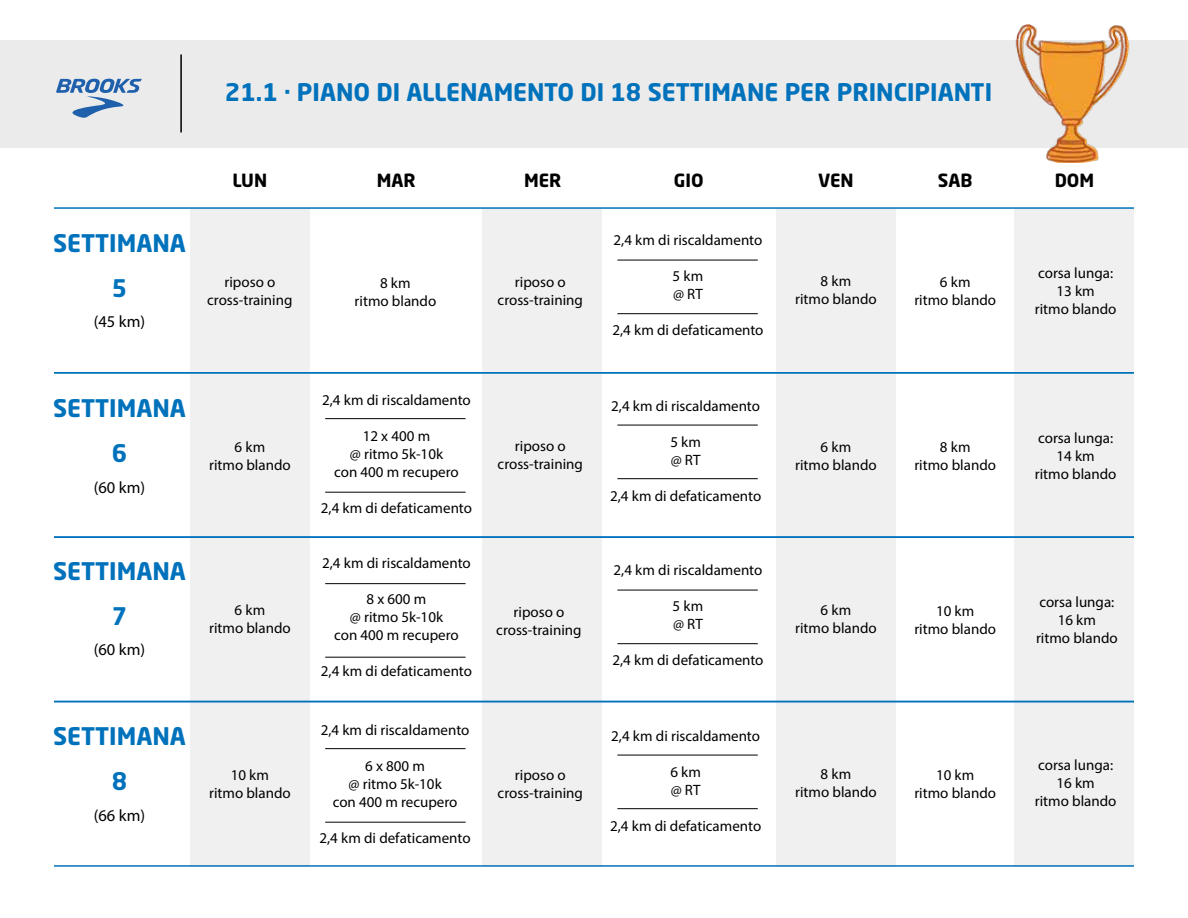
<style>
.page{position:relative;width:1188px;height:918px;background:#fff}
.page>*{position:absolute;margin:0;border:0;box-sizing:border-box;transform-origin:0 0}
.t1{font:700 24px/45px "Neo Sans Std";color:#0072bc;text-align:center}
.t2{font:700 18px "Neo Sans Std";color:#000}
.t3{font:16.5px "Myriad Pro";letter-spacing:.01em;color:#000}
.t4{font:15px/18px "Myriad Pro";color:#000;text-align:center}
</style>
<div class="page">
<div style="left:0;top:40px;width:1188px;height:108px;background:#ebebeb"></div>
<hr style="left:180px;top:54px;width:2px;height:78px;background:#000">
<svg style="left:56px;top:79px;width:86px;height:39px"></svg>
<img style="left:1015px;top:24px;width:115px;height:139px">
<div style="left:190px;top:208px;width:119px;height:659px;background:#f0f0f0"></div>
<div style="left:482px;top:208px;width:119px;height:659px;background:#f0f0f0"></div>
<div style="left:776px;top:208px;width:120px;height:659px;background:#f0f0f0"></div>
<div style="left:1015px;top:208px;width:119px;height:659px;background:#f0f0f0"></div>
<hr style="left:54px;top:207px;width:1080px;height:2px;background:#0072bc">
<hr style="left:54px;top:865px;width:1080px;height:2px;background:#0072bc">
<hr style="left:54px;top:372px;width:1080px;height:2px;background:#0072bc">
<hr style="left:54px;top:536px;width:1080px;height:2px;background:#0072bc">
<hr style="left:54px;top:701px;width:1080px;height:1px;background:#0072bc">
<hr style="left:325px;top:418px;width:141px;height:1px;background:#000">
<hr style="left:325px;top:492px;width:141px;height:1px;background:#000">
<hr style="left:325px;top:583px;width:141px;height:1px;background:#000">
<hr style="left:325px;top:657px;width:141px;height:1px;background:#000">
<hr style="left:325px;top:748px;width:141px;height:1px;background:#000">
<hr style="left:617px;top:590px;width:141px;height:1px;background:#000">
<hr style="left:617px;top:643px;width:141px;height:1px;background:#000">
<hr style="left:617px;top:755px;width:141px;height:1px;background:#000">
<hr style="left:617px;top:808px;width:141px;height:1px;background:#000">
<hr style="left:325px;top:822px;width:141px;height:1px;background:#000">
<hr style="left:617px;top:260px;width:141px;height:1px;background:#000">
<hr style="left:617px;top:313px;width:141px;height:1px;background:#000">
<hr style="left:617px;top:425px;width:141px;height:1px;background:#000">
<hr style="left:617px;top:478px;width:141px;height:1px;background:#000">
<h1 class="t1" style="left:225px;top:69px;width:769px">21.1 · PIANO DI ALLENAMENTO DI 18 SETTIMANE PER PRINCIPIANTI</h1>
<h1 class="t1" style="left:53px;top:220px;width:134px">SETTIMANA<br>5</h1>
<p class="t3" style="left:94px;top:312px;width:53px">(45 km)</p>
<p class="t2" style="left:233px;top:169px;width:36px">LUN</p>
<p class="t2" style="left:377px;top:169px;width:40px">MAR</p>
<p class="t2" style="left:524px;top:169px;width:39px">MER</p>
<p class="t2" style="left:674px;top:169px;width:31px">GIO</p>
<p class="t2" style="left:818px;top:169px;width:37px">VEN</p>
<p class="t2" style="left:1055px;top:169px;width:41px">DOM</p>
<p class="t2" style="left:938px;top:169px;width:36px">SAB</p>
<p class="t4" style="left:207px;top:273px;width:87px">riposo o cross-training</p>
<p class="t4" style="left:355px;top:274px;width:83px">8 km<br>ritmo blando</p>
<p class="t4" style="left:498px;top:273px;width:87px">riposo o cross-training</p>
<p class="t4" style="left:614px;top:231px;width:150px">2,4 km di riscaldamento</p>
<p class="t4" style="left:673px;top:267px;width:32px;text-align:left">5 km @ RT</p>
<p class="t4" style="left:612px;top:321px;width:153px">2,4 km di defaticamento</p>
<p class="t4" style="left:795px;top:272px;width:83px">8 km<br>ritmo blando</p>
<p class="t4" style="left:914px;top:273px;width:83px">6 km<br>ritmo blando</p>
<p class="t4" style="left:1035px;top:264px;width:83px">corsa lunga:<br>13 km<br>ritmo blando</p>
<h1 class="t1" style="left:53px;top:385px;width:134px">SETTIMANA<br>6</h1>
<p class="t3" style="left:94px;top:477px;width:53px">(60 km)</p>
<p class="t4" style="left:209px;top:437px;width:83px">6 km<br>ritmo blando</p>
<h1 class="t1" style="left:53px;top:548px;width:134px">SETTIMANA<br>7</h1>
<p class="t3" style="left:94px;top:640px;width:53px">(60 km)</p>
<p class="t4" style="left:209px;top:601px;width:83px">6 km<br>ritmo blando</p>
<h1 class="t1" style="left:53px;top:713px;width:134px">SETTIMANA<br>8</h1>
<p class="t3" style="left:94px;top:805px;width:53px">(66 km)</p>
<p class="t4" style="left:209px;top:766px;width:83px">10 km<br>ritmo blando</p>
<p class="t4" style="left:322px;top:391px;width:150px">2,4 km di riscaldamento</p>
<p class="t4" style="left:334px;top:427px;width:126px">12 x 400 m<br>@ ritmo 5k-10k<br>con 400 m recupero</p>
<p class="t4" style="left:321px;top:499px;width:153px">2,4 km di defaticamento</p>
<p class="t4" style="left:322px;top:554px;width:150px">2,4 km di riscaldamento</p>
<p class="t4" style="left:334px;top:590px;width:126px">8 x 600 m<br>@ ritmo 5k-10k<br>con 400 m recupero</p>
<p class="t4" style="left:321px;top:662px;width:153px">2,4 km di defaticamento</p>
<p class="t4" style="left:321px;top:720px;width:150px">2,4 km di riscaldamento</p>
<p class="t4" style="left:333px;top:756px;width:126px">6 x 800 m<br>@ ritmo 5k-10k<br>con 400 m recupero</p>
<p class="t4" style="left:320px;top:828px;width:153px">2,4 km di defaticamento</p>
<p class="t4" style="left:498px;top:437px;width:87px">riposo o cross-training</p>
<p class="t4" style="left:496px;top:603px;width:87px">riposo o cross-training</p>
<p class="t4" style="left:498px;top:765px;width:87px">riposo o cross-training</p>
<p class="t4" style="left:611px;top:397px;width:150px">2,4 km di riscaldamento</p>
<p class="t4" style="left:670px;top:433px;width:32px;text-align:left">5 km @ RT</p>
<p class="t4" style="left:610px;top:487px;width:153px">2,4 km di defaticamento</p>
<p class="t4" style="left:614px;top:561px;width:150px">2,4 km di riscaldamento</p>
<p class="t4" style="left:673px;top:597px;width:32px;text-align:left">5 km @ RT</p>
<p class="t4" style="left:612px;top:651px;width:153px">2,4 km di defaticamento</p>
<p class="t4" style="left:611px;top:727px;width:150px">2,4 km di riscaldamento</p>
<p class="t4" style="left:670px;top:763px;width:32px;text-align:left">6 km @ RT</p>
<p class="t4" style="left:610px;top:817px;width:153px">2,4 km di defaticamento</p>
<p class="t4" style="left:795px;top:437px;width:83px">6 km<br>ritmo blando</p>
<p class="t4" style="left:914px;top:437px;width:83px">8 km<br>ritmo blando</p>
<p class="t4" style="left:795px;top:601px;width:83px">6 km<br>ritmo blando</p>
<p class="t4" style="left:914px;top:601px;width:83px">10 km<br>ritmo blando</p>
<p class="t4" style="left:795px;top:765px;width:83px">8 km<br>ritmo blando</p>
<p class="t4" style="left:914px;top:766px;width:83px">10 km<br>ritmo blando</p>
<p class="t4" style="left:1035px;top:428px;width:83px">corsa lunga:<br>14 km<br>ritmo blando</p>
<p class="t4" style="left:1036px;top:592px;width:83px">corsa lunga:<br>16 km<br>ritmo blando</p>
<p class="t4" style="left:1035px;top:756px;width:83px">corsa lunga:<br>16 km<br>ritmo blando</p>
</div>
